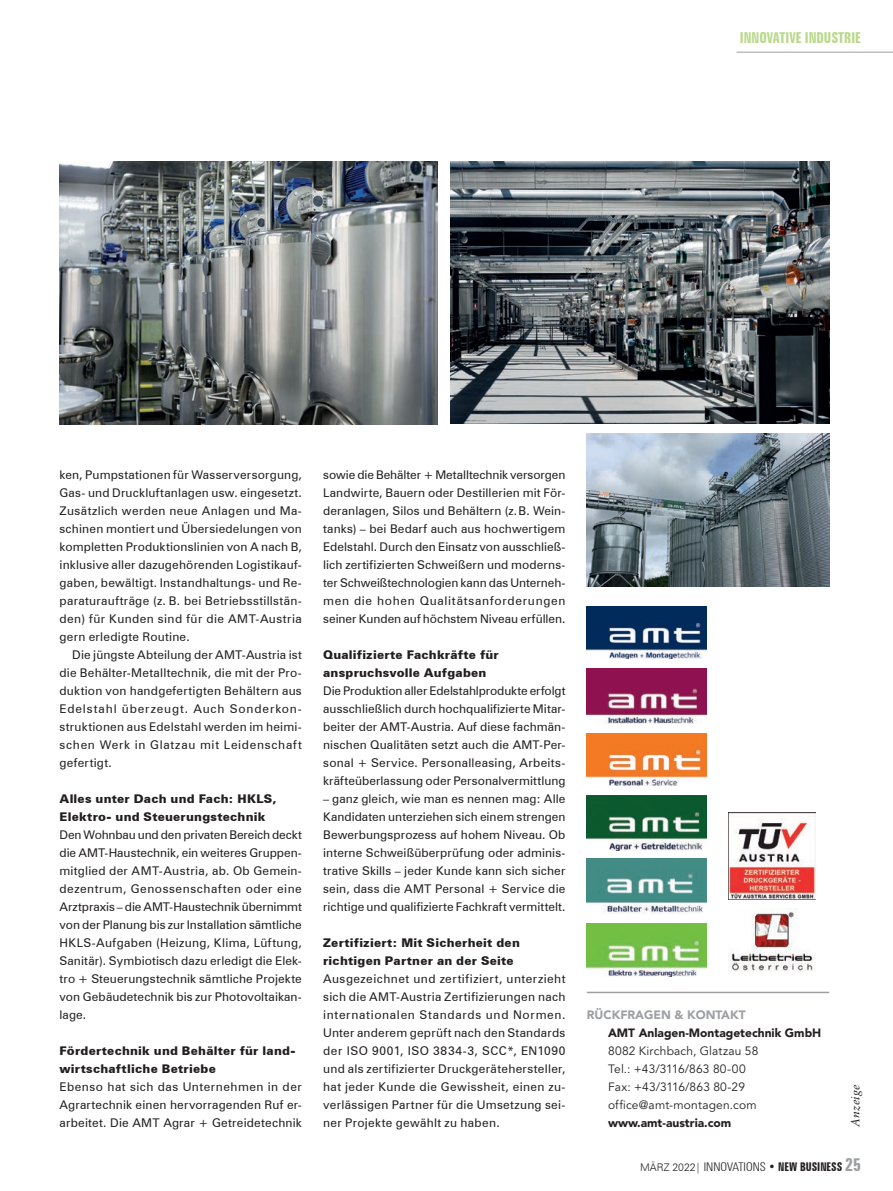
<style>
.page{position:relative;width:893px;height:1191px;background:#fff}
.page>*{position:absolute;margin:0;border:0;box-sizing:border-box;transform-origin:0 0}
.t1{font:700 extra-condensed 15px "Zurich BT";color:#b8d989}
.t2{font:12px/18px "Zurich BT";letter-spacing:.015em;color:#231f20;text-align:justify}
.t3{font:900 12px/18px "Zurich BT";letter-spacing:.015em;color:#231f20}
.t4{font:12px/18px "Avenir LT Std";letter-spacing:.015em;color:#231f20}
.t5{font:900 12px "Avenir LT Std";color:#231f20}
.t6{font:700 extra-condensed 12px "Zurich BT";color:#231f20}
.t7{font:900 12px "Avenir LT Std";color:#9d9fa2}
.t8{font:italic 12px "Sabon LT Std";letter-spacing:.02em;color:#231f20}
.s1{font-weight:300;font-stretch:normal;font-size:10.5px}
.s2{font-weight:300;font-stretch:condensed}
.s3{font-size:18px;color:#9d9fa2}
</style>
<div class="page">
<hr style="left:736px;top:52px;width:157px;height:1px;background:#9d9fa2">
<hr style="left:587px;top:991px;width:242px;height:2px;background:#9d9fa2">
<img style="left:587px;top:795px;width:119px;height:55px">
<img style="left:587px;top:733px;width:119px;height:52px">
<img style="left:587px;top:668px;width:119px;height:55px">
<img style="left:587px;top:858px;width:119px;height:55px">
<img style="left:587px;top:606px;width:119px;height:52px">
<img style="left:587px;top:923px;width:119px;height:53px">
<img style="left:729px;top:813px;width:86px;height:86px">
<img style="left:729px;top:908px;width:86px;height:64px">
<img style="left:60px;top:162px;width:378px;height:262px">
<img style="left:451px;top:162px;width:378px;height:261px">
<img style="left:587px;top:434px;width:242px;height:152px">
<p class="t1" style="left:740px;top:29px;width:123px">INNOVATIVE INDUSTRIE</p>
<p class="t2" style="left:60px;top:465px;width:244px">ken, Pumpstationen für Wasserversorgung, Gas- und Druckluftanlagen usw. eingesetzt.<br>Zusätzlich werden neue Anlagen und Ma&shy;schinen montiert und Übersiedelungen von kompletten Produktionslinien von A nach B, inklusive aller dazugehörenden Logistikauf&shy;gaben, bewältigt. Instandhaltungs- und Re&shy;paraturaufträge (z. B. bei Betriebsstillstän&shy;den) für Kunden sind für die AMT-Austria gern erledigte Routine.</p>
<p class="t2" style="left:60px;top:645px;width:244px;text-indent:13px">Die jüngste Abteilung der AMT-Austria ist die Behälter-Metalltechnik, die mit der Pro&shy;duktion von handgefertigten Behältern aus Edelstahl überzeugt. Auch Sonderkon&shy;struktionen aus Edelstahl werden im heimi&shy;schen Werk in Glatzau mit Leidenschaft gefertigt.</p>
<p class="t3" style="left:60px;top:789px;width:218px">Alles unter Dach und Fach: HKLS,<br>Elektro- und Steuerungstechnik</p>
<p class="t2" style="left:60px;top:825px;width:244px">Den Wohnbau und den privaten Bereich deckt die AMT-Haustechnik, ein weiteres Gruppen&shy;mitglied der AMT-Austria, ab. Ob Gemein&shy;dezentrum, Genossenschaften oder eine Arztpraxis – die AMT-Haustechnik übernimmt von der Planung bis zur Installation sämtliche HKLS-Aufgaben (Heizung, Klima, Lüftung, Sanitär). Symbiotisch dazu erledigt die Elek&shy;tro + Steuerungstechnik sämtliche Projekte von Gebäudetechnik bis zur Photovoltaikan&shy;lage.</p>
<p class="t3" style="left:60px;top:1041px;width:237px">Fördertechnik und Behälter für land&shy;wirtschaftliche Betriebe</p>
<p class="t2" style="left:60px;top:1077px;width:244px">Ebenso hat sich das Unternehmen in der Agrar technik einen hervorragenden Ruf er&shy;arbeitet. Die AMT Agrar + Getreidetechnik</p>
<p class="t2" style="left:323px;top:465px;width:244px">sowie die Behälter + Metalltechnik versorgen Landwirte, Bauern oder Destillerien mit För&shy;deranlagen, Silos und Behältern (z. B. Wein&shy;tanks) – bei Bedarf auch aus hochwertigem Edelstahl. Durch den Einsatz von ausschließ&shy;lich zertifizierten Schweißern und moderns&shy;ter Schweißtechnologien kann das Unterneh&shy;men die hohen Qualitätsanforderungen seiner Kunden auf höchstem Niveau erfüllen.</p>
<p class="t3" style="left:323px;top:645px;width:177px">Qualifizierte Fachkräfte für anspruchsvolle Aufgaben</p>
<p class="t2" style="left:323px;top:681px;width:244px">Die Produktion aller Edelstahlprodukte erfolgt ausschließlich durch hochqualifizierte Mitar&shy;beiter der AMT-Austria. Auf diese fachmän&shy;nischen Qualitäten setzt auch die AMT-Per&shy;sonal + Service. Personalleasing, Arbeits&shy;kräfteüberlassung oder Personalvermittlung</p>
<p class="t2" style="left:323px;top:789px;width:244px">– ganz gleich, wie man es nennen mag: Alle Kandidaten unterziehen sich einem strengen Bewerbungsprozess auf hohem Niveau. Ob interne Schweißüberprüfung oder adminis&shy;trative Skills – jeder Kunde kann sich sicher sein, dass die AMT Personal + Service die richtige und qualifizierte Fachkraft vermittelt.</p>
<p class="t3" style="left:323px;top:933px;width:198px">Zertifiziert: Mit Sicherheit den richtigen Partner an der Seite</p>
<p class="t2" style="left:323px;top:969px;width:244px">Ausgezeichnet und zertifiziert, unterzieht sich die AMT-Austria Zertifizierungen nach internationalen Standards und Normen.<br>Unter anderem geprüft nach den Standards der ISO 9001, ISO 3834-3, SCC*, EN1090 und als zertifizierter Druckgerätehersteller, hat jeder Kunde die Gewissheit, einen zu&shy;verlässigen Partner für die Umsetzung sei&shy;ner Projekte gewählt zu haben.</p>
<p class="t7" style="left:587px;top:1007px;width:160px">RÜCKFRAGEN &amp; KONTAKT</p>
<p class="t5" style="left:608px;top:1025px;width:215px">AMT Anlagen-Montagetechnik GmbH</p>
<p class="t4" style="left:608px;top:1042px;width:152px">8082 Kirchbach, Glatzau 58<br>Tel.: +43/3116/863 80-00<br>Fax: +43/3116/863 80-29 office@amt-montagen.com</p>
<p class="t5" style="left:608px;top:1115px;width:125px">www.amt-austria.com</p>
<p class="t8" style="left:848px;top:1126px;width:44px;rotate:-90deg">Anzeige</p>
<p class="t6" style="left:640px;top:1159px;width:223px"><span class="s1">MÄRZ 2022|</span> <span class="s2">INNOVATIONS</span> • NEW BUSINESS <span class="s3">25</span></p>
</div>
